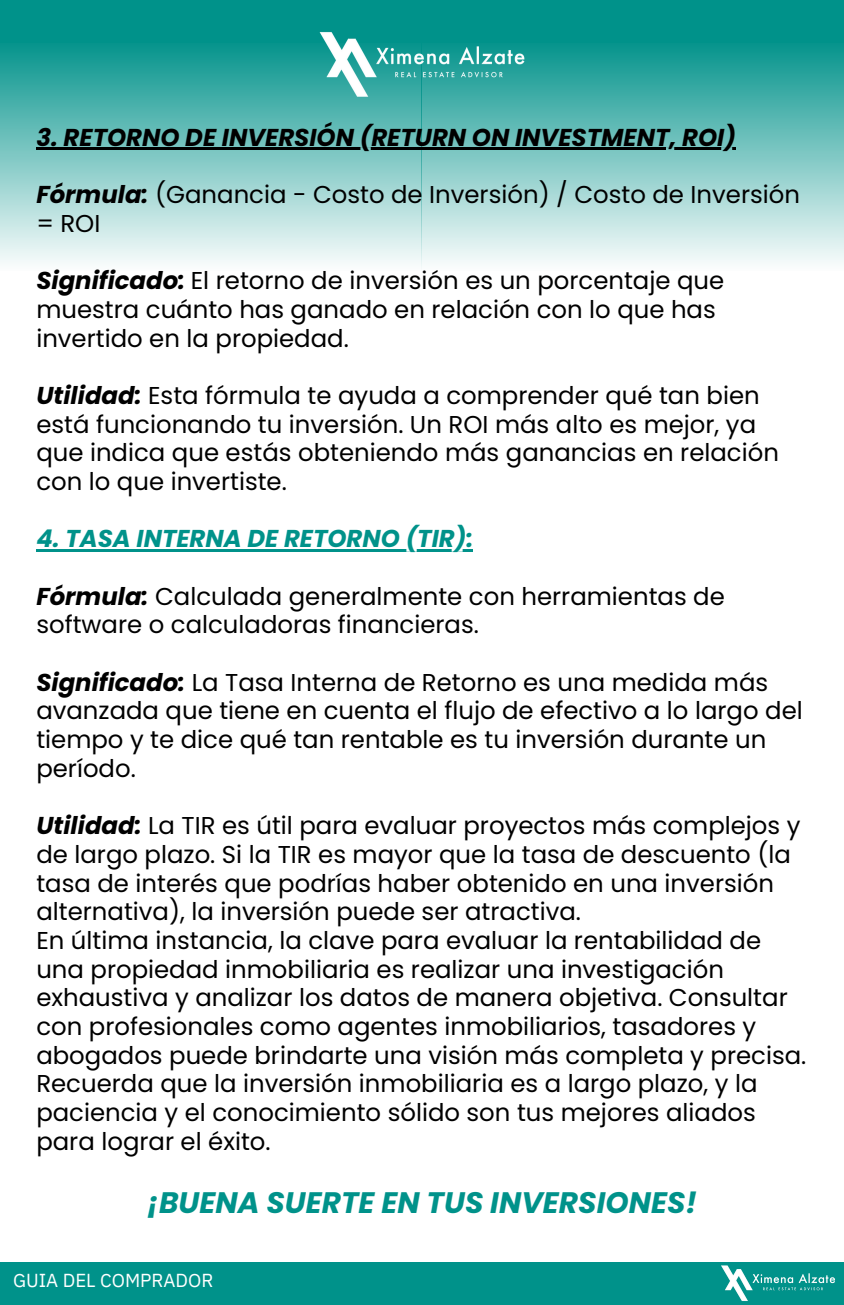
<style>
.page{position:relative;width:844px;height:1305px;background:#fff}
.page>*{position:absolute;margin:0;border:0;box-sizing:border-box;transform-origin:0 0}
.t1{font:italic 700 29.62px "Poppins";color:#00928a}
.t2{font:24.38px/28.7px "Poppins";color:#000}
.t3{font:italic 700 24.38px "Poppins";color:#000}
.t4{font:italic 700 24.38px "Poppins";color:#00928a}
.t5{font:18.75px "IBM Plex Sans";color:#fff}
.s1{font-weight:700;font-style:italic}
</style>
<div class="page">
<div style="left:0;top:0;width:844px;height:42px;background:#00928a"></div>
<div style="left:0;top:37px;width:422px;height:234px;background:linear-gradient(to bottom,#009189,#fbfdfd)"></div>
<div style="left:421px;top:37px;width:422px;height:234px;background:linear-gradient(to bottom,#009189,#fbfdfd)"></div>
<div style="left:0;top:1262px;width:844px;height:43px;background:#00928a"></div>
<img style="left:721px;top:1265px;width:114px;height:36px">
<hr style="left:36px;top:147px;width:700px;height:3px;background:#000">
<hr style="left:36px;top:549px;width:437px;height:2px;background:#00928a">
<img style="left:310px;top:32px;width:224px;height:71px">
<p class="t3" style="left:36px;top:120px;width:701px">3. RETORNO DE INVERSIÓN (RETURN ON INVESTMENT, ROI)</p>
<p class="t2" style="left:36px;top:180px;width:765px"><span class="s1">Fórmula:</span> (Ganancia - Costo de Inversión) / Costo de Inversión = ROI</p>
<p class="t2" style="left:36px;top:266px;width:689px"><span class="s1">Significado:</span> El retorno de inversión es un porcentaje que muestra cuánto has ganado en relación con lo que has invertido en la propiedad.</p>
<p class="t2" style="left:36px;top:381px;width:744px"><span class="s1">Utilidad:</span> Esta fórmula te ayuda a comprender qué tan bien está funcionando tu inversión. Un ROI más alto es mejor, ya que indica que estás obteniendo más ganancias en relación con lo que invertiste.</p>
<p class="t4" style="left:36px;top:522px;width:438px">4. TASA INTERNA DE RETORNO (TIR):</p>
<p class="t2" style="left:36px;top:582px;width:690px"><span class="s1">Fórmula:</span> Calculada generalmente con herramientas de software o calculadoras financieras.</p>
<p class="t2" style="left:36px;top:668px;width:768px"><span class="s1">Significado:</span> La Tasa Interna de Retorno es una medida más avanzada que tiene en cuenta el flujo de efectivo a lo largo del tiempo y te dice qué tan rentable es tu inversión durante un período.</p>
<p class="t2" style="left:36px;top:811px;width:771px"><span class="s1">Utilidad:</span> La TIR es útil para evaluar proyectos más complejos y de largo plazo. Si la TIR es mayor que la tasa de descuento (la tasa de interés que podrías haber obtenido en una inversión alternativa), la inversión puede ser atractiva.<br>En última instancia, la clave para evaluar la rentabilidad de una propiedad inmobiliaria es realizar una investigación exhaustiva y analizar los datos de manera objetiva. Consultar con profesionales como agentes inmobiliarios, tasadores y abogados puede brindarte una visión más completa y precisa.<br>Recuerda que la inversión inmobiliaria es a largo plazo, y la paciencia y el conocimiento sólido son tus mejores aliados para lograr el éxito.</p>
<p class="t1" style="left:147px;top:1182px;width:552px">¡BUENA SUERTE EN TUS INVERSIONES!</p>
<p class="t5" style="left:13px;top:1268px;width:202px">GUIA DEL COMPRADOR</p>
</div>
